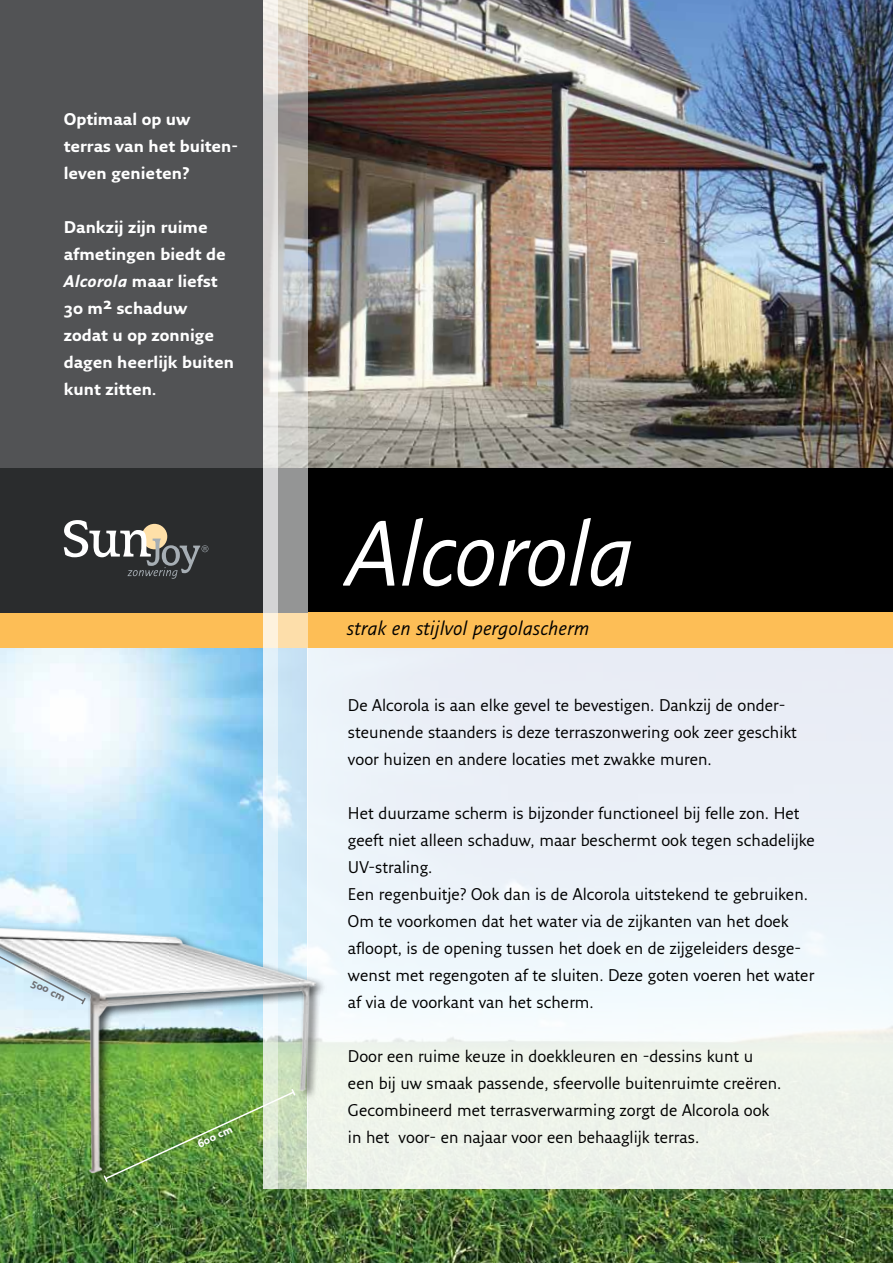
<style>
.page{position:relative;width:893px;height:1263px;background:#fff}
.page>*{position:absolute;margin:0;border:0;box-sizing:border-box;transform-origin:0 0}
.t1{font:italic 90px "Fresco Sans";letter-spacing:-.02em;color:#fff}
.t2{font:italic 19.5px "Fresco Sans";color:#000}
.t3{font:16.5px/27px "Fresco Sans";color:#000}
.t4{font:700 16.5px/27px "Fresco Sans";color:#fff}
.t5{font:700 10.5px "Fresco Sans";color:#6d6e71}
.t6{font:700 10.5px "Fresco Sans";color:#fff}
.s1{font-style:italic}
</style>
<div class="page">
<img style="left:308px;top:0;width:585px;height:468px">
<div style="left:0;top:0;width:263px;height:541px;background:#525355"></div>
<div style="left:308px;top:468px;width:585px;height:144px;background:#000"></div>
<div style="left:0;top:612px;width:893px;height:36px;background:#fdbe56"></div>
<img style="left:0;top:648px;width:893px;height:615px">
<div style="left:0;top:468px;width:308px;height:144px;background:#2a2c2d"></div>
<svg style="left:64px;top:520px;width:144px;height:59px"></svg>
<svg style="left:278px;top:0;width:30px;height:648px;background:#b6b2ac"></svg>
<svg style="left:263px;top:0;width:15px;height:648px;background:#e1dedc"></svg>
<svg style="left:278px;top:648px;width:30px;height:540px;background:#cae5f4"></svg>
<svg style="left:263px;top:648px;width:15px;height:540px;background:#e4f2fa"></svg>
<div style="left:308px;top:648px;width:585px;height:540px;background:linear-gradient(to right,#eef4f6,#ecf1f4)"></div>
<div style="left:0;top:924px;width:328px;height:260px;background:#000;opacity:.75"></div>
<img style="left:0;top:927px;width:315px;height:245px">
<img style="left:102px;top:1087px;width:195px;height:97px">
<svg style="left:0;top:938px;width:87px;height:68px"></svg>
<p class="t4" style="left:64px;top:105px;width:176px">Optimaal op uw terras van het buiten&shy;leven genieten?</p>
<p class="t4" style="left:64px;top:213px;width:172px">Dankzij zijn ruime afmetingen biedt de<br><span class="s1">Alcorola</span> maar liefst<br>30 m2 schaduw zodat u op zonnige dagen heerlijk buiten kunt zitten.</p>
<p class="t5" style="left:35px;top:976px;width:38px;rotate:27deg">500 cm</p>
<p class="t6" style="left:195px;top:1138px;width:39px;rotate:-25deg">600 cm</p>
<h1 class="t1" style="left:346px;top:498px;width:290px">Alcorola</h1>
<p class="t2" style="left:347px;top:616px;width:244px">strak en stijlvol pergolascherm</p>
<p class="t3" style="left:348px;top:691px;width:450px">De Alcorola is aan elke gevel te bevestigen. Dankzij de onder&shy;steunende staanders is deze terraszonwering ook zeer geschikt voor huizen en andere locaties met zwakke muren.</p>
<p class="t3" style="left:348px;top:799px;width:469px">Het duurzame scherm is bijzonder functioneel bij felle zon. Het geeft niet alleen schaduw, maar beschermt ook tegen schadelijke UV-straling.<br>Een regenbuitje? Ook dan is de Alcorola uitstekend te gebruiken.<br>Om te voorkomen dat het water via de zijkanten van het doek afloopt, is de opening tussen het doek en de zijgeleiders desge&shy;wenst met regengoten af te sluiten. Deze goten voeren het water af via de voorkant van het scherm.</p>
<p class="t3" style="left:348px;top:1042px;width:435px">Door een ruime keuze in doekkleuren en -dessins kunt u een bij uw smaak passende, sfeervolle buitenruimte creëren.<br>Gecombineerd met terrasverwarming zorgt de Alcorola ook in het voor- en najaar voor een behaaglijk terras.</p>
</div>
